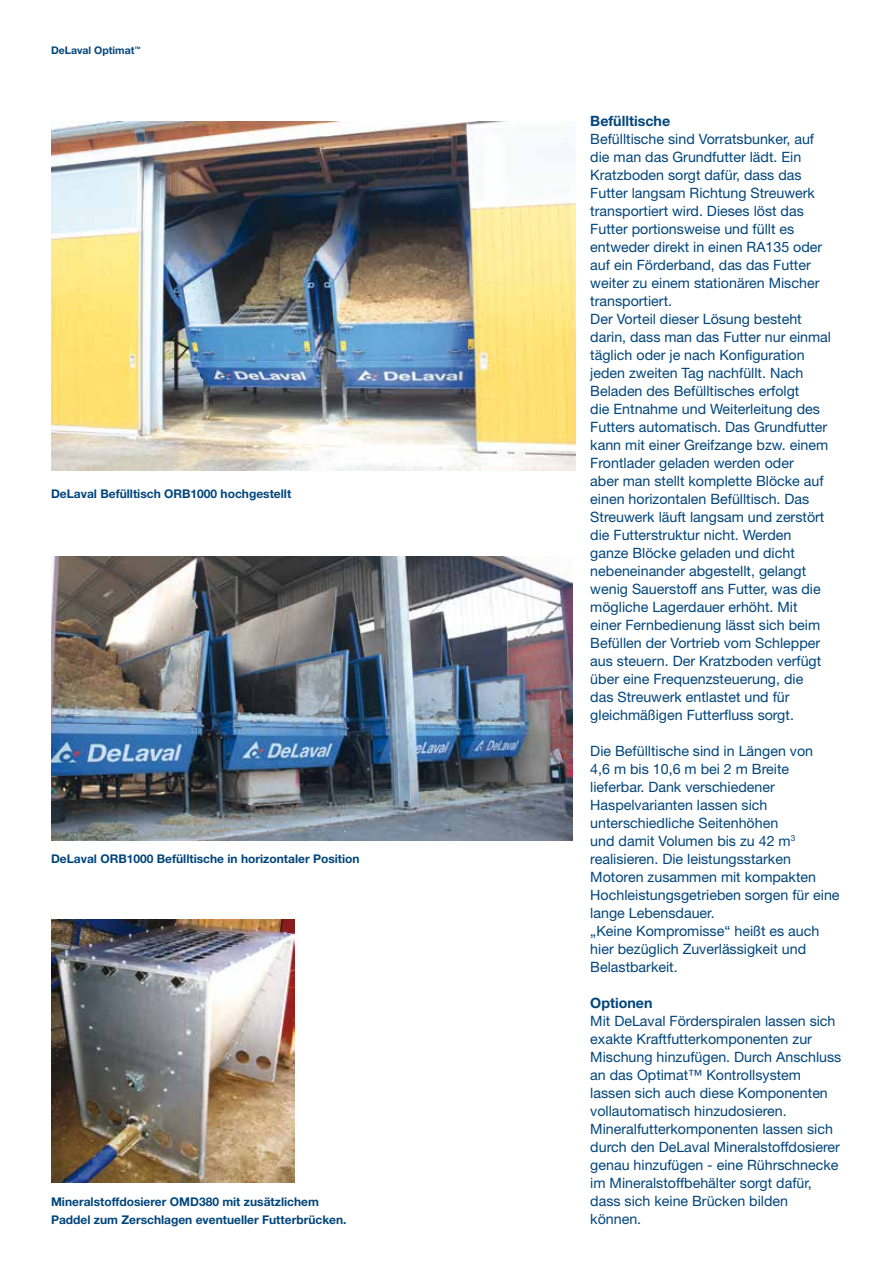
<style>
.page{position:relative;width:893px;height:1263px;background:#fff}
.page>*{position:absolute;margin:0;border:0;box-sizing:border-box;transform-origin:0 0}
._2_Body_copy_text{font:14.25px/18px "Helvetica Neue LT Std";color:#00457d}
._5_Sub_headline_Body{font:700 14.25px "Helvetica Neue LT Std";color:#00457d}
._6_Image_copy_text{font:700 12px/18px "Helvetica Neue LT Std";color:#00457d}
.t1{font:700 10.5px "Helvetica Neue LT Std";color:#00457d}
</style>
<div class="page">
<img style="left:51px;top:557px;width:521px;height:284px">
<img style="left:51px;top:121px;width:524px;height:350px">
<img style="left:51px;top:919px;width:243px;height:263px">
<p class="t1" style="left:51px;top:44px;width:91px">DeLaval Optimat<sup>™</sup></p>
<p class="_6_Image_copy_text" style="left:51px;top:485px;width:242px">DeLaval Befülltisch ORB1000 hochgestellt</p>
<p class="_6_Image_copy_text" style="left:51px;top:850px;width:310px">DeLaval ORB1000 Befülltische in horizontaler Position</p>
<p class="_6_Image_copy_text" style="left:51px;top:1192px;width:297px">Mineralstoffdosierer OMD380 mit zusätzlichem<br>Paddel zum Zerschlagen eventueller Futterbrücken.</p>
<p class="_5_Sub_headline_Body" style="left:590px;top:112px;width:81px">Befülltische</p>
<p class="_2_Body_copy_text" style="left:590px;top:130px;width:234px">Befülltische sind Vorratsbunker, auf die man das Grundfutter lädt. Ein Kratzboden sorgt dafür, dass das Futter langsam Richtung Streuwerk transportiert wird. Dieses löst das Futter portionsweise und füllt es entweder direkt in einen RA135 oder auf ein Förderband, das das Futter weiter zu einem stationären Mischer transportiert.</p>
<p class="_2_Body_copy_text" style="left:590px;top:310px;width:242px">Der Vorteil dieser Lösung besteht darin, dass man das Futter nur einmal täglich oder je nach Konfiguration jeden zweiten Tag nachfüllt. Nach Beladen des Befülltisches erfolgt<br>die Entnahme und Weiterleitung des Futters automatisch. Das Grundfutter kann mit einer Greifzange bzw. einem Frontlader geladen werden oder<br>aber man stellt komplette Blöcke auf einen horizontalen Befülltisch. Das Streuwerk läuft langsam und zerstört die Futterstruktur nicht. Werden ganze Blöcke geladen und dicht nebeneinander abgestellt, gelangt wenig Sauerstoff ans Futter, was die mögliche Lagerdauer erhöht. Mit einer Fernbedienung lässt sich beim Befüllen der Vortrieb vom Schlepper aus steuern. Der Kratzboden verfügt über eine Frequenzsteuerung, die<br>das Streuwerk entlastet und für gleichmäßigen Futterfluss sorgt.</p>
<p class="_2_Body_copy_text" style="left:590px;top:742px;width:224px">Die Befülltische sind in Längen von</p>
<p class="_2_Body_copy_text" style="left:590px;top:760px;width:251px">4,6 m bis 10,6 m bei 2 m Breite lieferbar. Dank verschiedener<br>Haspelvarianten lassen sich unterschiedliche Seitenhöhen<br>und damit Volumen bis zu 42 m<sup>3 </sup>realisieren. Die leistungsstarken<br>Motoren zusammen mit kompakten<br>Hochleistungsgetrieben sorgen für eine lange Lebensdauer.</p>
<p class="_2_Body_copy_text" style="left:590px;top:922px;width:231px">„Keine Kompromisse“ heißt es auch hier bezüglich Zuverlässigkeit und<br>Belastbarkeit.</p>
<p class="_5_Sub_headline_Body" style="left:590px;top:994px;width:64px">Optionen</p>
<p class="_2_Body_copy_text" style="left:590px;top:1012px;width:253px">Mit DeLaval Förderspiralen lassen sich exakte Kraftfutterkomponenten zur Mischung hinzufügen. Durch Anschluss an das Optimat™ Kontrollsystem lassen sich auch diese Komponenten vollautomatisch hinzudosieren.<br>Mineralfutterkomponenten lassen sich durch den DeLaval Mineralstoffdosierer genau hinzufügen - eine Rührschnecke im Mineralstoffbehälter sorgt dafür, dass sich keine Brücken bilden können.</p>
</div>
